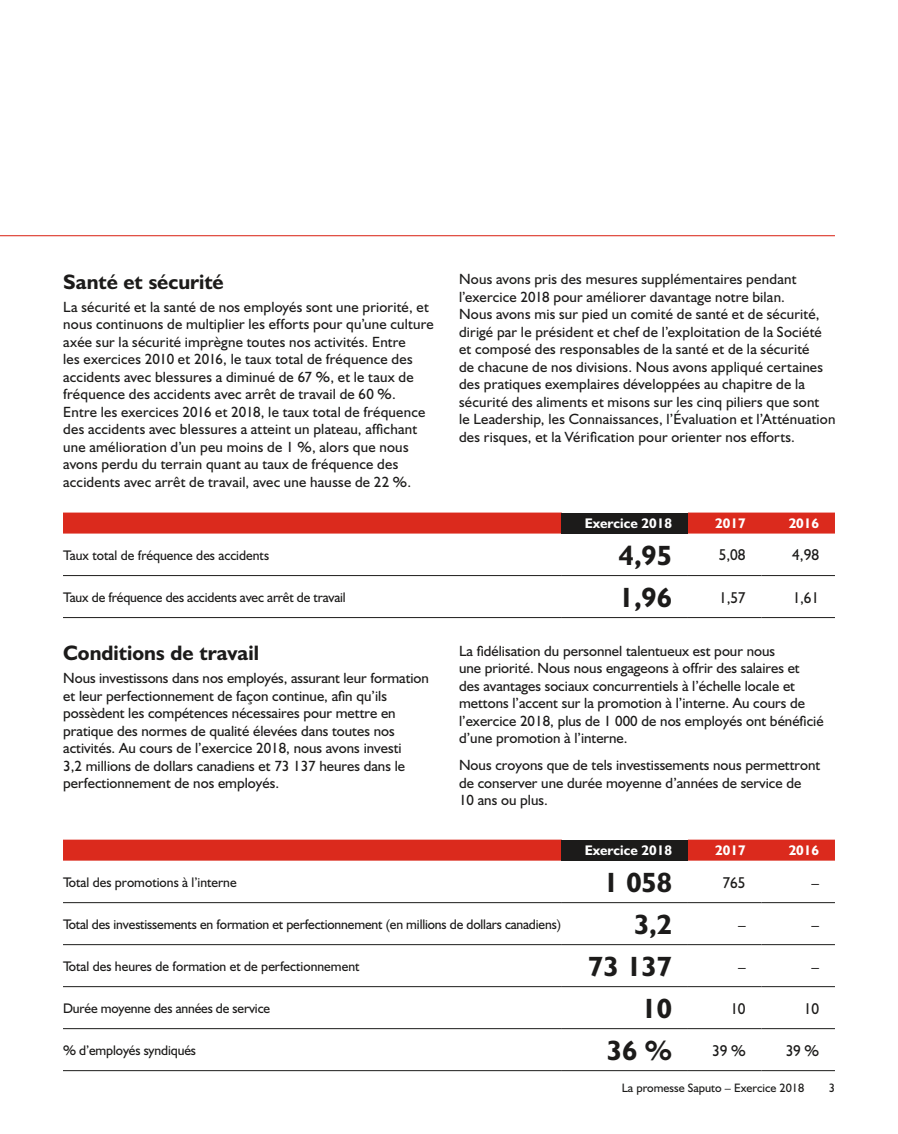
<style>
.page{position:relative;width:898px;height:1134px;background:#fff}
.page>*{position:absolute;margin:0;border:0;box-sizing:border-box;transform-origin:0 0}
.t1{font:700 28px "Humanist 521 BT";color:#1c1b1a}
.t2{font:700 21px "Humanist 521 BT";color:#1c1b1a}
.t3{font:15.75px "Humanist 521 BT";letter-spacing:-.01em;color:#1c1b1a}
.t4{font:14.88px/17.5px "Humanist 521 BT";letter-spacing:.01em;color:#1c1b1a}
.t5{font:14px "Humanist 521 BT";letter-spacing:-.01em;color:#1c1b1a}
.t6{font:700 14px "Humanist 521 BT";color:#fff}
.t7{font:12.25px "Humanist 521 BT";color:#1c1b1a}
</style>
<div class="page">
<svg style="left:0;top:235px;width:835px;height:2px;background:#eb8d86"></svg>
<div style="left:63px;top:840px;width:772px;height:21px;background:#db2a1d"></div>
<div style="left:562px;top:840px;width:126px;height:21px;background:#1c1b1a"></div>
<hr style="left:63px;top:902px;width:499px;height:1px;background:#1c1b1a">
<hr style="left:562px;top:902px;width:126px;height:1px;background:#1c1b1a">
<hr style="left:688px;top:902px;width:73px;height:1px;background:#1c1b1a">
<hr style="left:761px;top:902px;width:74px;height:1px;background:#1c1b1a">
<hr style="left:63px;top:986px;width:499px;height:1px;background:#1c1b1a">
<hr style="left:562px;top:986px;width:126px;height:1px;background:#1c1b1a">
<hr style="left:688px;top:986px;width:73px;height:1px;background:#1c1b1a">
<hr style="left:761px;top:986px;width:74px;height:1px;background:#1c1b1a">
<hr style="left:63px;top:1028px;width:499px;height:1px;background:#1c1b1a">
<hr style="left:562px;top:1028px;width:126px;height:1px;background:#1c1b1a">
<hr style="left:688px;top:1028px;width:73px;height:1px;background:#1c1b1a">
<hr style="left:761px;top:1028px;width:74px;height:1px;background:#1c1b1a">
<hr style="left:63px;top:1070px;width:499px;height:1px;background:#1c1b1a">
<hr style="left:562px;top:1070px;width:126px;height:1px;background:#1c1b1a">
<hr style="left:688px;top:1070px;width:73px;height:1px;background:#1c1b1a">
<hr style="left:761px;top:1070px;width:74px;height:1px;background:#1c1b1a">
<hr style="left:63px;top:944px;width:499px;height:1px;background:#1c1b1a">
<hr style="left:562px;top:944px;width:126px;height:1px;background:#1c1b1a">
<hr style="left:688px;top:944px;width:73px;height:1px;background:#1c1b1a">
<hr style="left:761px;top:944px;width:74px;height:1px;background:#1c1b1a">
<div style="left:63px;top:513px;width:772px;height:21px;background:#db2a1d"></div>
<div style="left:562px;top:513px;width:126px;height:21px;background:#1c1b1a"></div>
<hr style="left:63px;top:575px;width:499px;height:1px;background:#1c1b1a">
<hr style="left:562px;top:575px;width:126px;height:1px;background:#1c1b1a">
<hr style="left:688px;top:575px;width:73px;height:1px;background:#1c1b1a">
<hr style="left:761px;top:575px;width:74px;height:1px;background:#1c1b1a">
<hr style="left:63px;top:617px;width:499px;height:1px;background:#1c1b1a">
<hr style="left:562px;top:617px;width:126px;height:1px;background:#1c1b1a">
<hr style="left:688px;top:617px;width:73px;height:1px;background:#1c1b1a">
<hr style="left:761px;top:617px;width:74px;height:1px;background:#1c1b1a">
<h2 class="t2" style="left:63px;top:269px;width:162px">Santé et sécurité</h2>
<p class="t4" style="left:63px;top:298px;width:372px">La sécurité et la santé de nos employés sont une priorité, et nous continuons de multiplier les efforts pour qu’une culture axée sur la sécurité imprègne toutes nos activités. Entre<br>les exercices 2010 et 2016, le taux total de fréquence des accidents avec blessures a diminué de 67 %, et le taux de fréquence des accidents avec arrêt de travail de 60 %.<br>Entre les exercices 2016 et 2018, le taux total de fréquence des accidents avec blessures a atteint un plateau, affichant une amélioration d’un peu moins de 1 %, alors que nous avons perdu du terrain quant au taux de fréquence des accidents avec arrêt de travail, avec une hausse de 22 %.</p>
<p class="t4" style="left:459px;top:270px;width:378px">Nous avons pris des mesures supplémentaires pendant l’exercice 2018 pour améliorer davantage notre bilan.<br>Nous avons mis sur pied un comité de santé et de sécurité, dirigé par le président et chef de l’exploitation de la Société et composé des responsables de la santé et de la sécurité<br>de chacune de nos divisions. Nous avons appliqué certaines des pratiques exemplaires développées au chapitre de la sécurité des aliments et misons sur les cinq piliers que sont<br>le Leadership, les Connaissances, l’Évaluation et l’Atténuation des risques, et la Vérification pour orienter nos efforts.</p>
<p class="t6" style="left:585px;top:515px;width:89px">Exercice 2018</p>
<p class="t6" style="left:715px;top:515px;width:32px">2017</p>
<p class="t6" style="left:788px;top:515px;width:32px">2016</p>
<p class="t5" style="left:63px;top:546px;width:208px">Taux total de fréquence des accidents</p>
<h1 class="t1" style="left:619px;top:538px;width:55px">4,95</h1>
<p class="t3" style="left:719px;top:545px;width:28px">5,08</p>
<p class="t3" style="left:792px;top:545px;width:28px">4,98</p>
<p class="t5" style="left:63px;top:589px;width:284px">Taux de fréquence des accidents avec arrêt de travail</p>
<h1 class="t1" style="left:619px;top:580px;width:55px">1,96</h1>
<p class="t3" style="left:719px;top:588px;width:28px">1,57</p>
<p class="t3" style="left:792px;top:588px;width:28px">1,61</p>
<h2 class="t2" style="left:63px;top:640px;width:197px">Conditions de travail</h2>
<p class="t4" style="left:63px;top:669px;width:367px">Nous investissons dans nos employés, assurant leur formation et leur perfectionnement de façon continue, afin qu’ils possèdent les compétences nécessaires pour mettre en pratique des normes de qualité élevées dans toutes nos activités. Au cours de l’exercice 2018, nous avons investi<br>3,2 millions de dollars canadiens et 73 137 heures dans le perfectionnement de nos employés.</p>
<p class="t4" style="left:459px;top:642px;width:366px">La fidélisation du personnel talentueux est pour nous<br>une priorité. Nous nous engageons à offrir des salaires et des avantages sociaux concurrentiels à l’échelle locale et mettons l’accent sur la promotion à l’interne. Au cours de l’exercice 2018, plus de 1 000 de nos employés ont bénéficié d’une promotion à l’interne.</p>
<p class="t4" style="left:459px;top:756px;width:363px">Nous croyons que de tels investissements nous permettront de conserver une durée moyenne d’années de service de<br>10 ans ou plus.</p>
<p class="t6" style="left:585px;top:842px;width:89px">Exercice 2018</p>
<p class="t6" style="left:715px;top:842px;width:32px">2017</p>
<p class="t6" style="left:788px;top:842px;width:32px">2016</p>
<p class="t5" style="left:63px;top:873px;width:175px">Total des promotions à l’interne</p>
<h1 class="t1" style="left:603px;top:865px;width:70px">1 058</h1>
<p class="t3" style="left:722px;top:872px;width:25px">765</p>
<p class="t3" style="left:811px;top:872px;width:9px">–</p>
<p class="t5" style="left:63px;top:916px;width:499px">Total des investissements en formation et perfectionnement (en millions de dollars canadiens)</p>
<h1 class="t1" style="left:634px;top:907px;width:40px">3,2</h1>
<p class="t3" style="left:738px;top:915px;width:9px">–</p>
<p class="t3" style="left:811px;top:915px;width:9px">–</p>
<p class="t5" style="left:63px;top:958px;width:298px">Total des heures de formation et de perfectionnement</p>
<h1 class="t1" style="left:588px;top:949px;width:85px">73 137</h1>
<p class="t3" style="left:738px;top:957px;width:9px">–</p>
<p class="t3" style="left:811px;top:957px;width:9px">–</p>
<p class="t5" style="left:63px;top:1000px;width:209px">Durée moyenne des années de service</p>
<h1 class="t1" style="left:641px;top:991px;width:32px">10</h1>
<p class="t3" style="left:730px;top:999px;width:17px">10</p>
<p class="t3" style="left:804px;top:999px;width:17px">10</p>
<p class="t5" style="left:63px;top:1042px;width:134px">% d’employés syndiqués</p>
<h1 class="t1" style="left:607px;top:1033px;width:67px">36 %</h1>
<p class="t3" style="left:712px;top:1041px;width:35px">39 %</p>
<p class="t3" style="left:786px;top:1041px;width:35px">39 %</p>
<p class="t7" style="left:622px;top:1080px;width:184px">La promesse Saputo – Exercice 2018</p>
<p class="t7" style="left:829px;top:1080px;width:8px">3</p>
</div>
